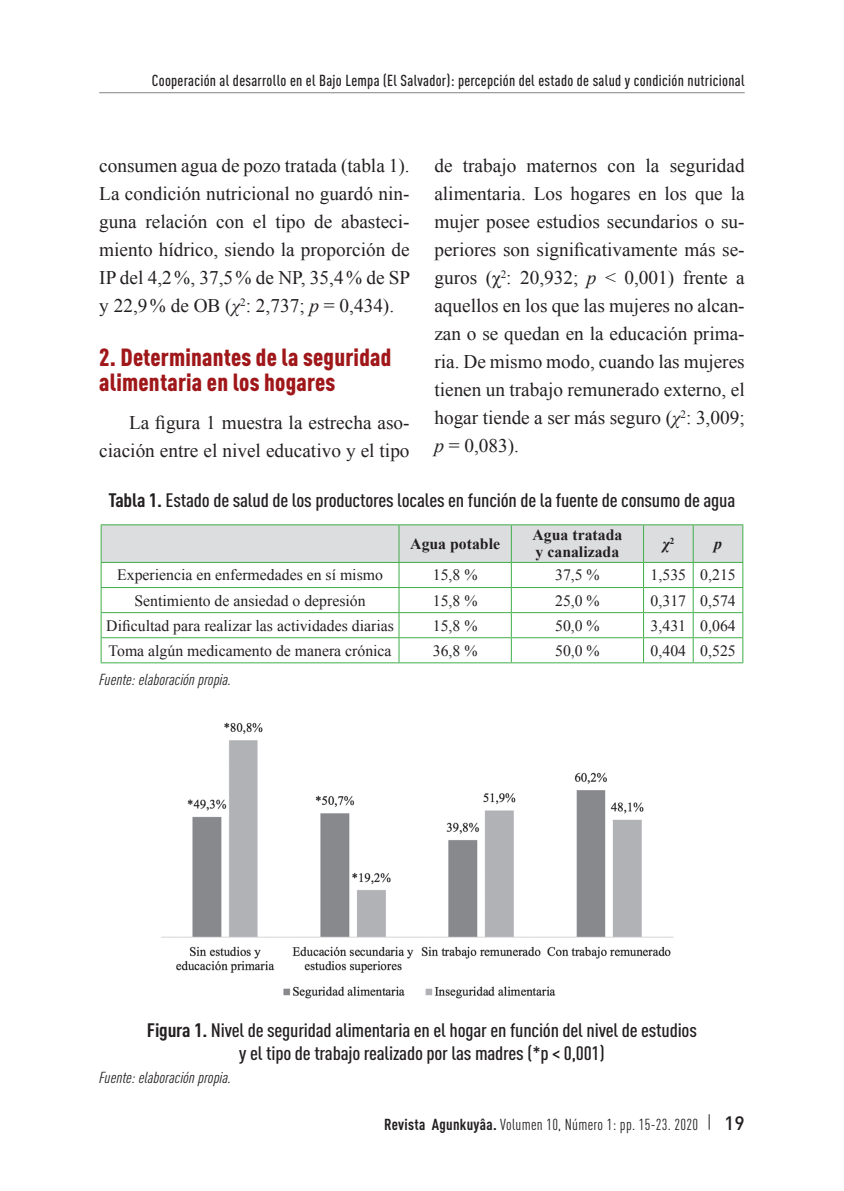
<style>
.page{position:relative;width:844px;height:1191px;background:#fff}
.page>*{position:absolute;margin:0;border:0;box-sizing:border-box;transform-origin:0 0}
.Titulo_3{font:900 condensed 24.5px/24.5px "DIN Pro";letter-spacing:.005em;color:#a0171a}
.Body{font:19.25px/28px "Times New Roman";color:#231f20;text-align:justify}
.Títulos_graficas_y_t{font:500 condensed 19.25px/23.1px "DIN Pro";letter-spacing:-.01em;color:#231f20;text-align:center;scale:1.1 1}
.t1{font:500 19.25px "DIN Pro";color:#231f20}
.Cuerpo_tabla{font:15.75px "Times New Roman";color:#231f20}
.t2{font:500 condensed 15.75px "DIN Pro";letter-spacing:.02em;color:#231f20}
.Fuente{font:italic condensed 15.75px "DIN Pro";color:#231f20;scale:1.1 1}
.t3{font:condensed 15.75px "DIN Pro";letter-spacing:.02em;color:#231f20}
.Cabeza_tabla{font:700 15.75px "Times New Roman";color:#231f20}
.Cabeza_tabla-2{font:italic 700 15.75px "Times New Roman";color:#231f20}
.s1{font-style:italic}
.s2{font-weight:700}
</style>
<div class="page">
<hr style="left:99px;top:92px;width:645px;height:1px;background:#808285">
<svg style="left:708px;top:1114px;width:1px;height:15px"></svg>
<hr style="left:101px;top:524px;width:298px;height:1px;background:#40ae49">
<hr style="left:511px;top:524px;width:132px;height:1px;background:#40ae49">
<hr style="left:643px;top:524px;width:50px;height:1px;background:#40ae49">
<hr style="left:693px;top:524px;width:50px;height:1px;background:#40ae49">
<hr style="left:101px;top:662px;width:298px;height:1px;background:#40ae49">
<hr style="left:399px;top:662px;width:112px;height:1px;background:#40ae49">
<hr style="left:511px;top:662px;width:132px;height:1px;background:#40ae49">
<hr style="left:643px;top:662px;width:50px;height:1px;background:#40ae49">
<hr style="left:693px;top:662px;width:50px;height:1px;background:#40ae49">
<hr style="left:399px;top:524px;width:112px;height:1px;background:#40ae49">
<svg style="left:101px;top:525px;width:642px;height:137px"></svg>
<img style="left:161px;top:722px;width:513px;height:277px">
<p class="t2" style="left:152px;top:68px;width:594px">Cooperación al desarrollo en el Bajo Lempa (El Salvador): percepción del estado de salud y condición nutricional</p>
<p class="Body" style="left:434px;top:151px;width:312px">de trabajo maternos con la seguridad alimentaria. Los hogares en los que la mujer posee estudios secundarios o su&shy;periores son significativamente más se&shy;guros (χ<sup>2</sup>: 20,932; <span class="s1">p</span> &lt; 0,001) frente a aquellos en los que las mujeres no alcan&shy;zan o se quedan en la educación prima&shy;ria. De mismo modo, cuando las mujeres tienen un trabajo remunerado externo, el hogar tiende a ser más seguro (<span class="s1">χ</span><sup>2</sup>: 3,009; <span class="s1">p</span> = 0,083).</p>
<p class="Body" style="left:99px;top:151px;width:312px">consumen agua de pozo tratada (tabla 1).<br>La condición nutricional no guardó nin&shy;guna relación con el tipo de abasteci&shy;miento hídrico, siendo la proporción de IP del 4,2%, 37,5% de NP, 35,4% de SP y 22,9% de OB (<span class="s1">χ</span><sup>2</sup>: 2,737; <span class="s1">p</span> = 0,434).</p>
<p class="Titulo_3" style="left:99px;top:343px;width:293px">2. Determinantes de la seguridad alimentaria en los hogares</p>
<p class="Body" style="left:99px;top:408px;width:312px;text-align:right">La figura 1 muestra la estrecha aso&shy;ciación entre el nivel educativo y el tipo</p>
<p class="Títulos_graficas_y_t" style="left:109px;top:487px;width:571px"><span class="s2">Tabla 1.</span> Estado de salud de los productores locales en función de la fuente de consumo de agua</p>
<p class="Cabeza_tabla" style="left:410px;top:533px;width:91px">Agua potable</p>
<p class="Cabeza_tabla" style="left:532px;top:524px;width:91px">Agua tratada</p>
<p class="Cabeza_tabla" style="left:535px;top:541px;width:85px">y canalizada</p>
<p class="Cabeza_tabla-2" style="left:662px;top:533px;width:13px">χ<sup>2</sup></p>
<p class="Cabeza_tabla-2" style="left:714px;top:533px;width:9px">p</p>
<p class="Cuerpo_tabla" style="left:117px;top:564px;width:267px">Experiencia en enfermedades en sí mismo</p>
<p class="Cuerpo_tabla" style="left:433px;top:564px;width:46px">15,8 %</p>
<p class="Cuerpo_tabla" style="left:555px;top:564px;width:46px">37,5 %</p>
<p class="Cuerpo_tabla" style="left:650px;top:564px;width:37px">1,535</p>
<p class="Cuerpo_tabla" style="left:700px;top:564px;width:37px">0,215</p>
<p class="Cuerpo_tabla" style="left:134px;top:589px;width:232px">Sentimiento de ansiedad o depresión</p>
<p class="Cuerpo_tabla" style="left:433px;top:589px;width:46px">15,8 %</p>
<p class="Cuerpo_tabla" style="left:555px;top:589px;width:46px">25,0 %</p>
<p class="Cuerpo_tabla" style="left:650px;top:589px;width:37px">0,317</p>
<p class="Cuerpo_tabla" style="left:700px;top:589px;width:37px">0,574</p>
<p class="Cuerpo_tabla" style="left:106px;top:615px;width:289px">Dificultad para realizar las actividades diarias</p>
<p class="Cuerpo_tabla" style="left:433px;top:615px;width:46px">15,8 %</p>
<p class="Cuerpo_tabla" style="left:555px;top:615px;width:46px">50,0 %</p>
<p class="Cuerpo_tabla" style="left:650px;top:615px;width:37px">3,431</p>
<p class="Cuerpo_tabla" style="left:700px;top:615px;width:37px">0,064</p>
<p class="Cuerpo_tabla" style="left:109px;top:640px;width:284px">Toma algún medicamento de manera crónica</p>
<p class="Cuerpo_tabla" style="left:433px;top:640px;width:46px">36,8 %</p>
<p class="Cuerpo_tabla" style="left:555px;top:640px;width:46px">50,0 %</p>
<p class="Cuerpo_tabla" style="left:650px;top:640px;width:37px">0,404</p>
<p class="Cuerpo_tabla" style="left:700px;top:640px;width:37px">0,525</p>
<p class="Fuente" style="left:99px;top:668px;width:122px">Fuente: elaboración propia.</p>
<p class="Títulos_graficas_y_t" style="left:147px;top:1016px;width:501px"><span class="s2">Figura 1.</span> Nivel de seguridad alimentaria en el hogar en función del nivel de estudios y el tipo de trabajo realizado por las madres (*p &lt; 0,001)</p>
<p class="Fuente" style="left:99px;top:1066px;width:122px">Fuente: elaboración propia.</p>
<p class="t3" style="left:384px;top:1112px;width:315px"><span class="s2">Revista Agunkuyâa.</span> Volumen 10, Número 1: pp. 15-23. 2020</p>
<p class="t1" style="left:724px;top:1107px;width:22px">19</p>
</div>
